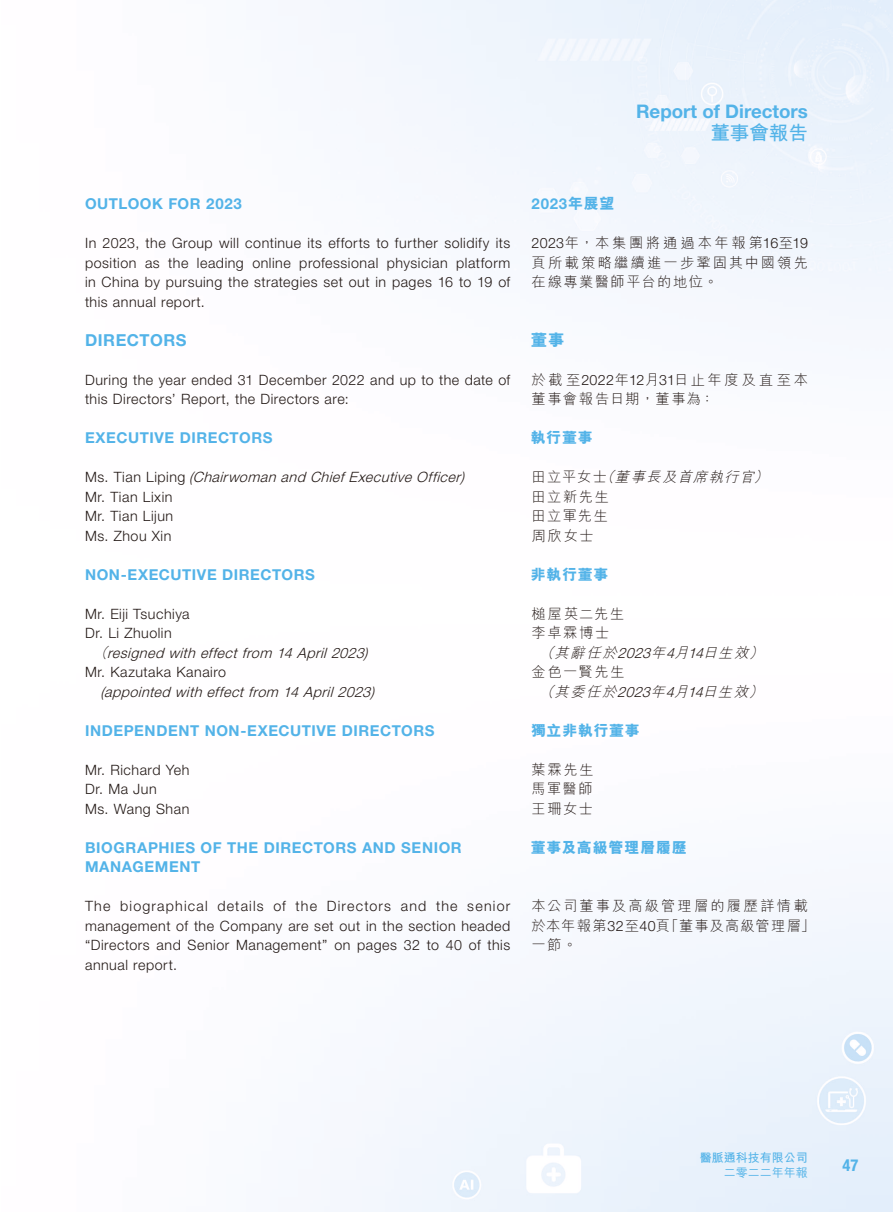
<style>
.page{position:relative;width:893px;height:1212px;background:#fff}
.page>*{position:absolute;margin:0;border:0;box-sizing:border-box;transform-origin:0 0}
.t1{font:700 19.5px "M Hei HK";color:#53b3e8}
.t2{font:700 18.75px "Helvetica Neue LT Std";color:#53b3e8}
.t3{font:700 16.5px "Helvetica Neue LT Std";letter-spacing:.035em;color:#53b3e8}
.t4{font:700 condensed 16.5px "Helvetica Neue LT Std";color:#53b3e8}
.t5{font:800 16.5px "M Hei HK";color:#53b3e8}
.t6{font:700 15px/19.5px "Helvetica Neue LT Std";letter-spacing:.04em;color:#53b3e8}
.t7{font:800 15px "M Hei HK";letter-spacing:.045em;color:#53b3e8}
.t8{font:300 14.25px/19.5px "Helvetica Neue LT Std";letter-spacing:.035em;color:#231916}
.t9{font:300 14.25px/19.5px "M Hei HK";letter-spacing:.12em;color:#231916;text-align:justify}
.t10{font:italic 300 14.25px "Helvetica Neue LT Std";color:#231916}
.t11{font:italic 300 14.25px "M Hei HK";color:#231916}
.t12{font:300 14.25px/19.5px "M Hei HK";letter-spacing:.155em;color:#231916}
.t13{font:300 14.25px/19.5px "M Hei HK";letter-spacing:.1em;color:#231916}
.t14{font:700 12px "M Hei HK";color:#53b3e8}
.t15{font:500 12px "M Hei HK";color:#53b3e8}
.s1{font-style:italic}
.s2{font-family:"M Hei HK"}
.s3{font-family:"M Hei HK";font-weight:800}
.s4{font-family:"Helvetica Neue LT Std"}
</style>
<div class="page">
<h2 class="t2" style="left:636px;top:99px;width:173px">Report of Directors</h2>
<h1 class="t1" style="left:710px;top:119px;width:99px">董事會報告</h1>
<p class="t6" style="left:85px;top:194px;width:158px">OUTLOOK FOR 2023</p>
<p class="t8" style="left:85px;top:233px;width:427px;text-align:justify">In 2023, the Group will continue its efforts to further solidify its position as the leading online professional physician platform in China by pursuing the strategies set out in pages 16 to 19 of this annual report.</p>
<p class="t3" style="left:85px;top:329px;width:103px">DIRECTORS</p>
<p class="t8" style="left:85px;top:369px;width:427px">During the year ended 31 December 2022 and up to the date of this Directors’ Report, the Directors are:</p>
<p class="t6" style="left:85px;top:428px;width:189px">EXECUTIVE DIRECTORS</p>
<p class="t8" style="left:85px;top:467px;width:381px">M s . T i a n L i p i n g <span class="s1">(Chairwoman and ChiefExecutive Officer)<br></span>Mr. Tian Lixin<br>Mr. Tian Lijun<br>Ms. Zhou Xin</p>
<p class="t6" style="left:85px;top:564px;width:231px">NON-EXECUTIVE DIRECTORS</p>
<p class="t8" style="left:85px;top:603px;width:106px">Mr. Eiji Tsuchiya</p>
<p class="t8" style="left:85px;top:623px;width:88px">Dr. Li Zhuolin</p>
<p class="t10" style="left:93px;top:644px;width:276px"><span class="s2">（</span>resigned with effectfrom 14 April2023)</p>
<p class="t8" style="left:85px;top:662px;width:143px">Mr. Kazutaka Kanairo</p>
<p class="t10" style="left:101px;top:683px;width:276px">(appointed with effectfrom 14 April2023)</p>
<p class="t6" style="left:85px;top:720px;width:351px">INDEPENDENT NON-EXECUTIVE DIRECTORS</p>
<p class="t8" style="left:85px;top:759px;width:106px">Mr. Richard Yeh<br>Dr. Ma Jun<br>Ms. Wang Shan</p>
<p class="t6" style="left:85px;top:837px;width:378px">BIOGRAPHIES OF THE DIRECTORS AND SENIOR<br>MANAGEMENT</p>
<p class="t8" style="left:85px;top:896px;width:427px;text-align:justify">The biographical details of the Directors and the senior management of the Company are set out in the section headed “Directors and Senior Management” on pages 32 to 40 of this annual report.</p>
<p class="t6" style="left:531px;top:194px;width:84px">2023<span class="s3">年展望</span></p>
<p class="t9" style="left:531px;top:233px;width:278px"><span class="s4">2023</span>年，本集團將通過本年報第<span class="s4">16</span>至<span class="s4">19</span>頁所載策略繼續進一步鞏固其中國領先在線專業醫師平台的地位。</p>
<p class="t5" style="left:531px;top:331px;width:35px">董事</p>
<p class="t12" style="left:531px;top:369px;width:278px">於截至<span class="s4">2022</span>年<span class="s4">12</span>月<span class="s4">31</span>日止年度及直至本董事會報告日期，董事為：</p>
<p class="t7" style="left:531px;top:430px;width:63px">執行董事</p>
<p class="t13" style="left:531px;top:467px;width:241px">田立平女士<span class="s1">（董事長及首席執行官）</span>田立新先生<br>田立軍先生<br>周欣女士</p>
<p class="t7" style="left:531px;top:566px;width:79px">非執行董事</p>
<p class="t9" style="left:531px;top:603px;width:94px">槌屋英二先生</p>
<p class="t9" style="left:531px;top:623px;width:79px">李卓霖博士</p>
<p class="t11" style="left:540px;top:645px;width:228px">（其辭任於<span class="s4">2023</span>年<span class="s4">4</span>月<span class="s4">14</span>日生效）</p>
<p class="t9" style="left:531px;top:662px;width:94px">金色一賢先生</p>
<p class="t11" style="left:540px;top:684px;width:228px">（其委任於<span class="s4">2023</span>年<span class="s4">4</span>月<span class="s4">14</span>日生效）</p>
<p class="t7" style="left:531px;top:722px;width:110px">獨立非執行董事</p>
<p class="t9" style="left:531px;top:759px;width:63px">葉霖先生馬軍醫師王珊女士</p>
<p class="t7" style="left:531px;top:839px;width:157px">董事及高級管理層履歷</p>
<p class="t9" style="left:531px;top:896px;width:285px;text-align:left">本公司董事及高級管理層的履歷詳情載於本年報第<span class="s4">32</span>至<span class="s4">40</span>頁「董事及高級管理層」一節。</p>
<p class="t14" style="left:700px;top:1149px;width:109px">醫脈通科技有限公司</p>
<p class="t15" style="left:724px;top:1163px;width:85px">二零二二年年報</p>
<p class="t4" style="left:842px;top:1155px;width:17px">47</p>
</div>
